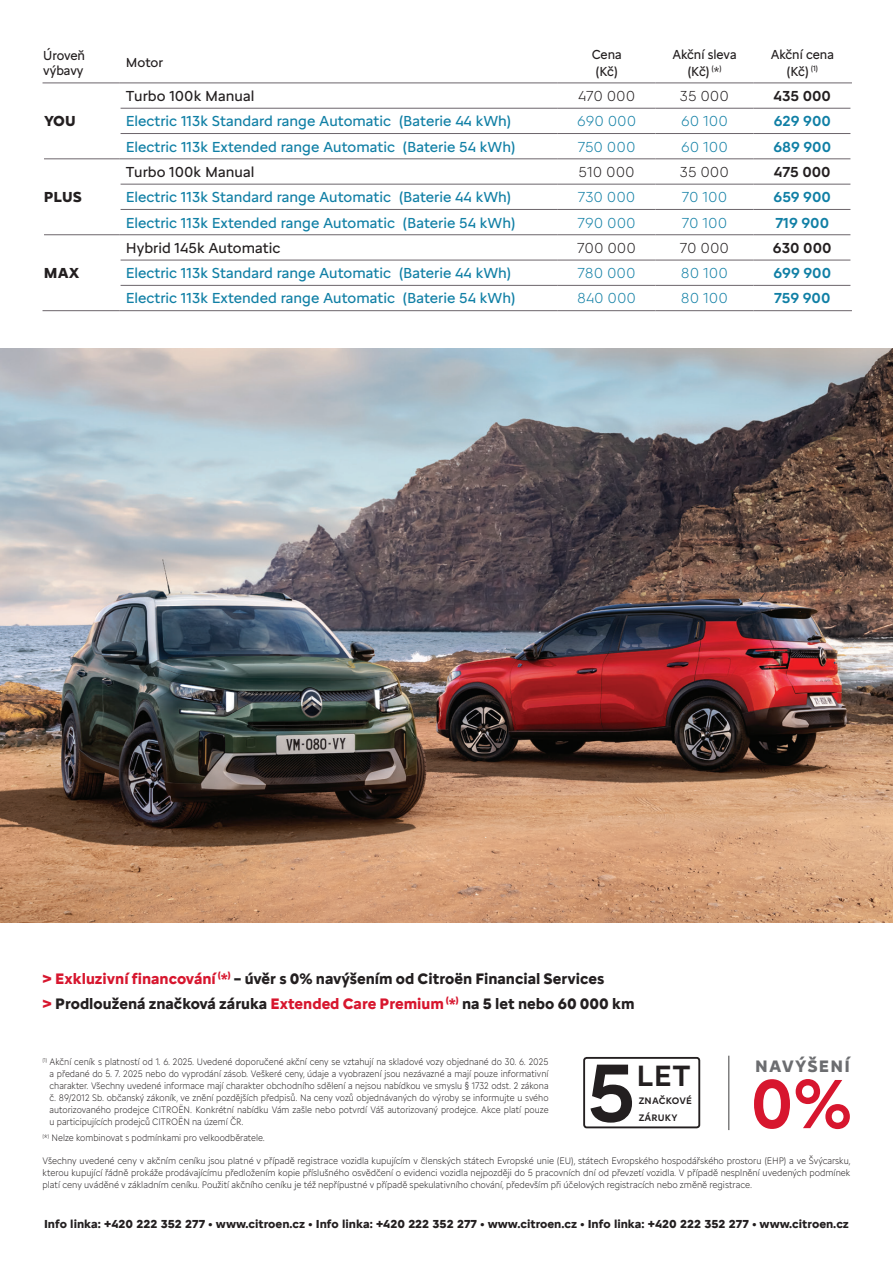
<style>
.page{position:relative;width:893px;height:1263px;background:#fff}
.page>*{position:absolute;margin:0;border:0;box-sizing:border-box;transform-origin:0 0}
.t1{font:500 85.05px "Citroen Type Latin";color:#231f20}
.t2{font:500 71.85px "Citroen Type Latin";color:#d7162e;scale:.96 1}
.t3{font:500 30.3px "Citroen Type Latin";color:#231f20}
.t4{font:700 17.1px "Citroen Type Latin";letter-spacing:.07em;color:#6c6d70}
.t5{font:700 15.75px/25.2px "Citroen Type Latin";color:#231f20}
.t6{font:15px "Citroen Type Latin";color:#107fa5}
.t7{font:300 15px "Citroen Type Latin";color:#107fa5}
.t8{font:15px "Citroen Type Latin";color:#231f20}
.t9{font:500 15px "Citroen Type Latin";color:#107fa5}
.t10{font:300 15px "Citroen Type Latin";color:#231f20}
.t11{font:500 15px "Citroen Type Latin";color:#231f20}
.t12{font:700 15px "Citroen Type Latin";color:#231f20}
.t13{font:13.5px/16.5px "Citroen Type Latin";color:#231f20;text-align:center;scale:.95 1}
.t14{font:13.5px/15px "Citroen Type Latin";color:#231f20;scale:.96 1}
.t15{font:13.5px "Citroen Type Latin";color:#231f20}
.t16{font:700 12px "Citroen Type Latin";color:#231f20}
.t17{font:300 9.75px/12px "Citroen Type Latin";color:#231f20;text-align:justify;scale:.9 1}
.t18{font:300 9.75px/12px "Citroen Type Latin";color:#231f20;text-align:justify;scale:.92 1}
.t19{font:500 9.75px/16.5px "Citroen Type Latin";letter-spacing:.02em;color:#231f20}
.s1{color:#d7162e}
.s2{font-family:"Swiss 721 BTCE"}
</style>
<div class="page">
<hr style="left:43px;top:83px;width:77px;height:1px;background:#6c656b">
<hr style="left:120px;top:83px;width:438px;height:1px;background:#6c656b">
<hr style="left:558px;top:83px;width:98px;height:1px;background:#6c656b">
<hr style="left:656px;top:83px;width:97px;height:1px;background:#6c656b">
<hr style="left:753px;top:83px;width:99px;height:1px;background:#6c656b">
<hr style="left:121px;top:108px;width:437px;height:1px;background:#6c656b">
<hr style="left:558px;top:108px;width:98px;height:1px;background:#6c656b">
<hr style="left:656px;top:108px;width:97px;height:1px;background:#6c656b">
<hr style="left:753px;top:108px;width:97px;height:1px;background:#6c656b">
<hr style="left:121px;top:133px;width:437px;height:1px;background:#6c656b">
<hr style="left:558px;top:133px;width:98px;height:1px;background:#6c656b">
<hr style="left:656px;top:133px;width:97px;height:1px;background:#6c656b">
<hr style="left:753px;top:133px;width:97px;height:1px;background:#6c656b">
<hr style="left:44px;top:158px;width:76px;height:1px;background:#6c656b">
<hr style="left:120px;top:158px;width:438px;height:1px;background:#6c656b">
<hr style="left:558px;top:158px;width:98px;height:1px;background:#6c656b">
<hr style="left:656px;top:158px;width:97px;height:1px;background:#6c656b">
<hr style="left:753px;top:158px;width:97px;height:1px;background:#6c656b">
<hr style="left:121px;top:184px;width:437px;height:1px;background:#6c656b">
<hr style="left:558px;top:184px;width:98px;height:1px;background:#6c656b">
<hr style="left:656px;top:184px;width:97px;height:1px;background:#6c656b">
<hr style="left:753px;top:184px;width:97px;height:1px;background:#6c656b">
<hr style="left:121px;top:209px;width:437px;height:1px;background:#6c656b">
<hr style="left:558px;top:209px;width:98px;height:1px;background:#6c656b">
<hr style="left:656px;top:209px;width:97px;height:1px;background:#6c656b">
<hr style="left:753px;top:209px;width:97px;height:1px;background:#6c656b">
<hr style="left:44px;top:234px;width:76px;height:1px;background:#6c656b">
<hr style="left:120px;top:234px;width:438px;height:1px;background:#6c656b">
<hr style="left:558px;top:234px;width:98px;height:1px;background:#6c656b">
<hr style="left:656px;top:234px;width:97px;height:1px;background:#6c656b">
<hr style="left:753px;top:234px;width:97px;height:1px;background:#6c656b">
<hr style="left:121px;top:260px;width:437px;height:1px;background:#6c656b">
<hr style="left:558px;top:260px;width:98px;height:1px;background:#6c656b">
<hr style="left:656px;top:260px;width:97px;height:1px;background:#6c656b">
<hr style="left:753px;top:260px;width:97px;height:1px;background:#6c656b">
<hr style="left:121px;top:285px;width:437px;height:1px;background:#6c656b">
<hr style="left:558px;top:285px;width:98px;height:1px;background:#6c656b">
<hr style="left:656px;top:285px;width:97px;height:1px;background:#6c656b">
<hr style="left:753px;top:285px;width:97px;height:1px;background:#6c656b">
<hr style="left:43px;top:310px;width:77px;height:1px;background:#6c656b">
<hr style="left:120px;top:310px;width:438px;height:1px;background:#6c656b">
<hr style="left:558px;top:310px;width:98px;height:1px;background:#6c656b">
<hr style="left:656px;top:310px;width:97px;height:1px;background:#6c656b">
<hr style="left:753px;top:310px;width:99px;height:1px;background:#6c656b">
<hr style="left:728px;top:1056px;width:1px;height:74px;background:#3e3e3f">
<div style="left:583px;top:1057px;width:117px;height:71px;border:2px solid #231f20;border-radius:3px"></div>
<img style="left:0;top:349px;width:893px;height:574px">
<h3 class="t14" style="left:43px;top:47px;width:45px">Úroveň výbavy</h3>
<h3 class="t15" style="left:126px;top:53px;width:39px">Motor</h3>
<h3 class="t13" style="left:592px;top:45px;width:33px;text-align:left">Cena (Kč)</h3>
<h3 class="t13" style="left:672px;top:45px;width:69px">Akční sleva (Kč) <sup>(</sup>*<sup>)</sup></h3>
<h3 class="t13" style="left:771px;top:45px;width:68px">Akční cena (Kč) <sup>(1)</sup></h3>
<h3 class="t12" style="left:44px;top:110px;width:33px">YOU</h3>
<h3 class="t8" style="left:126px;top:85px;width:130px">Turbo 100k Manual</h3>
<h3 class="t10" style="left:578px;top:85px;width:59px">470 000</h3>
<h3 class="t10" style="left:680px;top:85px;width:51px">35 000</h3>
<h3 class="t11" style="left:773px;top:85px;width:59px">435 000</h3>
<h3 class="t6" style="left:126px;top:110px;width:387px">Electric 113k Standard range Automatic (Baterie 44 kWh)</h3>
<h3 class="t7" style="left:577px;top:110px;width:61px">690 000</h3>
<h3 class="t7" style="left:681px;top:110px;width:48px">60 100</h3>
<h3 class="t9" style="left:774px;top:110px;width:59px">629 900</h3>
<h3 class="t6" style="left:126px;top:135px;width:391px">Electric 113k Extended range Automatic (Baterie 54 kWh)</h3>
<h3 class="t7" style="left:578px;top:135px;width:59px">750 000</h3>
<h3 class="t7" style="left:681px;top:135px;width:48px">60 100</h3>
<h3 class="t9" style="left:773px;top:135px;width:59px">689 900</h3>
<h3 class="t12" style="left:44px;top:186px;width:39px">PLUS</h3>
<h3 class="t12" style="left:44px;top:262px;width:37px">MAX</h3>
<h3 class="t8" style="left:126px;top:161px;width:130px">Turbo 100k Manual</h3>
<h3 class="t10" style="left:579px;top:161px;width:58px">510 000</h3>
<h3 class="t10" style="left:680px;top:161px;width:51px">35 000</h3>
<h3 class="t11" style="left:774px;top:160px;width:58px">475 000</h3>
<h3 class="t6" style="left:126px;top:186px;width:387px">Electric 113k Standard range Automatic (Baterie 44 kWh)</h3>
<h3 class="t7" style="left:578px;top:186px;width:59px">730 000</h3>
<h3 class="t7" style="left:682px;top:186px;width:47px">70 100</h3>
<h3 class="t9" style="left:773px;top:186px;width:59px">659 900</h3>
<h3 class="t6" style="left:126px;top:211px;width:391px">Electric 113k Extended range Automatic (Baterie 54 kWh)</h3>
<h3 class="t7" style="left:578px;top:211px;width:60px">790 000</h3>
<h3 class="t7" style="left:682px;top:211px;width:47px">70 100</h3>
<h3 class="t9" style="left:775px;top:211px;width:55px">719 900</h3>
<h3 class="t8" style="left:126px;top:236px;width:156px">Hybrid 145k Automatic</h3>
<h3 class="t10" style="left:577px;top:237px;width:60px">700 000</h3>
<h3 class="t10" style="left:680px;top:237px;width:51px">70 000</h3>
<h3 class="t11" style="left:773px;top:236px;width:60px">630 000</h3>
<h3 class="t6" style="left:126px;top:262px;width:387px">Electric 113k Standard range Automatic (Baterie 44 kWh)</h3>
<h3 class="t7" style="left:578px;top:262px;width:60px">780 000</h3>
<h3 class="t7" style="left:681px;top:262px;width:49px">80 100</h3>
<h3 class="t9" style="left:773px;top:262px;width:59px">699 900</h3>
<h3 class="t6" style="left:126px;top:287px;width:391px">Electric 113k Extended range Automatic (Baterie 54 kWh)</h3>
<h3 class="t7" style="left:577px;top:287px;width:61px">840 000</h3>
<h3 class="t7" style="left:681px;top:287px;width:49px">80 100</h3>
<h3 class="t9" style="left:774px;top:287px;width:58px">759 900</h3>
<h3 class="t5" style="left:43px;top:964px;width:594px"><span class="s1">&gt; Exkluzivní financování</span> <sup>(</sup><span class="s1">*</span><sup>)</sup> – úvěr s 0% navýšením od Citroën Financial Services<br><span class="s1">&gt;</span> Prodloužená značková záruka <span class="s1">Extended Care Premium</span> <sup>(</sup><span class="s1">*</span><sup>)</sup> na 5 let nebo 60 000 km</h3>
<h3 class="t4" style="left:755px;top:1053px;width:96px">navýšení</h3>
<p class="t17" style="left:50px;top:1055px;width:556px;text-indent:-7px"><sup>(1)</sup> Akční ceník s platností od 1. 6. 2025. Uvedené doporučené akční ceny se vztahují na skladové vozy objednané do 30. 6. 2025 a předané do 5. 7. 2025 nebo do vyprodání zásob. Veškeré ceny, údaje a vyobrazení jsou nezávazné a mají pouze informativní charakter. Všechny uvedené informace mají charakter obchodního sdělení a nejsou nabídkou ve smyslu <span class="s2">§</span> 1732 odst. 2 zákona č. 89/2012 Sb. občanský zákoník, ve znění pozdějších předpisů. Na ceny vozů objednávaných do výroby se informujte u svého autorizovaného prodejce CITROËN. Konkrétní nabídku Vám zašle nebo potvrdí Váš autorizovaný prodejce. Akce platí pouze u participujících prodejců CITROËN na území ČR.</p>
<p class="t17" style="left:43px;top:1131px;width:249px"><sup>(</sup>*<sup>)</sup> Nelze kombinovat s podmínkami pro velkoodběratele.</p>
<p class="t18" style="left:43px;top:1154px;width:880px">Všechny uvedené ceny v akčním ceníku jsou platné v případě registrace vozidla kupujícím v členských státech Evropské unie (EU), státech Evropského hospodářského prostoru (EHP) a ve Švýcarsku, kterou kupující řádně prokáže prodávajícímu předložením kopie příslušného osvědčení o evidenci vozidla nejpozději do 5 pracovních dní od převzetí vozidla. V případě nesplnění uvedených podmínek platí ceny uváděné v základním ceníku. Použití akčního ceníku je též nepřípustné v případě spekulativního chování, především při účelových registracích nebo změně registrace.</p>
<h1 class="t1" style="left:587px;top:1029px;width:50px">5</h1>
<h3 class="t3" style="left:636px;top:1053px;width:56px">LET</h3>
<h2 class="t2" style="left:750px;top:1049px;width:108px">0%</h2>
<p class="t19" style="left:639px;top:1092px;width:55px">ZNAČKOVÉ<br>ZÁRUKY</p>
<p class="t16" style="left:44px;top:1215px;width:806px">Info linka: +420 222 352 277 • www.citroen.cz • Info linka: +420 222 352 277 • www.citroen.cz • Info linka: +420 222 352 277 • www.citroen.cz</p>
</div>
